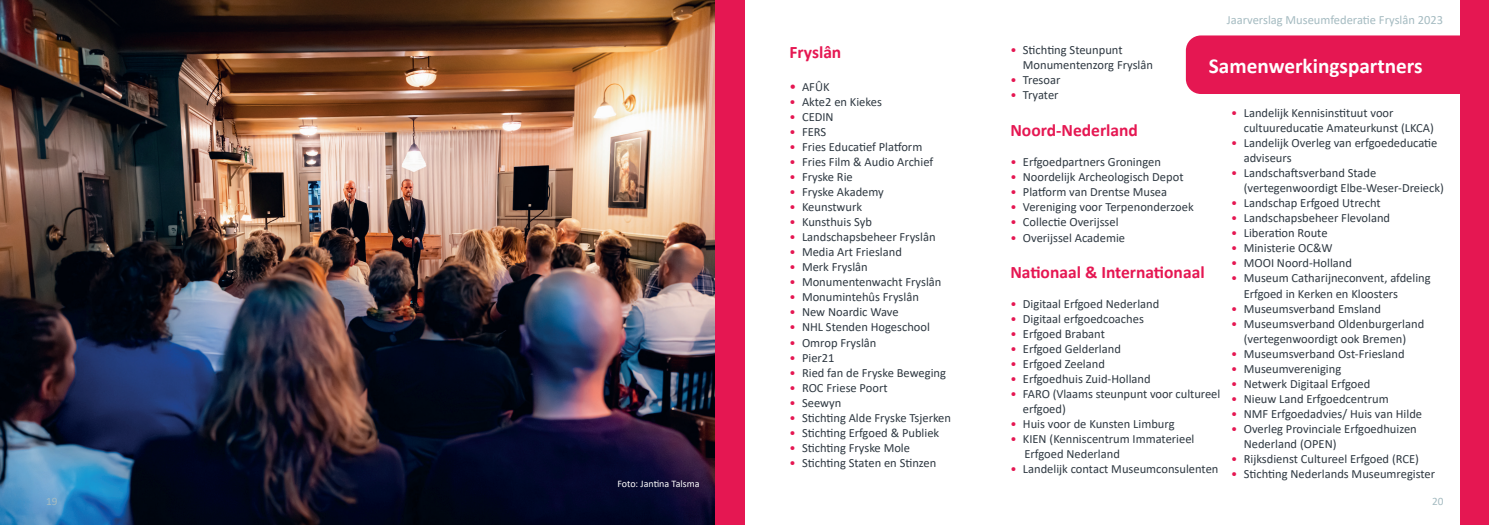
<style>
.page{position:relative;width:1489px;height:525px;background:#fff}
.page>*{position:absolute;margin:0;border:0;box-sizing:border-box;transform-origin:0 0}
.t1{font:700 21.25px "Calibri";color:#fff}
.t2{font:700 17.5px "Calibri";color:#e51752}
.t3{font:12.5px/15px "Calibri";color:#2f3942}
.t4{font:12.5px "Calibri";color:#a5bbc1}
.t5{font:11.25px "Calibri";color:#a5bbc1}
.t6{font:10px "Calibri";color:#fff}
.s1{font-size:13.75px;color:#e51752}
.s2{color:#e51752}
</style>
<div class="page">
<img style="left:0;top:0;width:715px;height:524px">
<div style="left:1185px;top:35px;width:275px;height:59px;background:#e51752"></div>
<div style="left:715px;top:0;width:29px;height:524px;background:#e51752"></div>
<div style="left:1460px;top:0;width:28px;height:524px;background:#e51752"></div>
<p class="t6" style="left:617px;top:477px;width:84px">Foto: Jantina Talsma</p>
<h2 class="t2" style="left:789px;top:40px;width:53px">Fryslân</h2>
<p class="t3" style="left:789px;top:79px;width:42px"><span class="s1">•</span> AFÛK</p>
<p class="t3" style="left:789px;top:94px;width:94px"><span class="s2">•</span> Akte2 en Kiekes</p>
<p class="t3" style="left:789px;top:109px;width:46px"><span class="s2">•</span> CEDIN</p>
<p class="t3" style="left:789px;top:124px;width:38px"><span class="s2">•</span> FERS</p>
<p class="t3" style="left:789px;top:139px;width:134px"><span class="s2">•</span> Fries Educatief Platform</p>
<p class="t3" style="left:789px;top:154px;width:145px"><span class="s2">•</span> Fries Film &amp; Audio Archief</p>
<p class="t3" style="left:789px;top:169px;width:65px"><span class="s2">•</span> Fryske Rie</p>
<p class="t3" style="left:789px;top:184px;width:96px"><span class="s2">•</span> Fryske Akademy</p>
<p class="t3" style="left:789px;top:199px;width:74px"><span class="s2">•</span> Keunstwurk</p>
<p class="t3" style="left:789px;top:214px;width:84px"><span class="s2">•</span> Kunsthuis Syb</p>
<p class="t3" style="left:789px;top:229px;width:147px"><span class="s2">•</span> Landschapsbeheer Fryslân</p>
<p class="t3" style="left:789px;top:244px;width:114px"><span class="s2">•</span> Media Art Friesland</p>
<p class="t3" style="left:789px;top:259px;width:80px"><span class="s2">•</span> Merk Fryslân</p>
<p class="t3" style="left:789px;top:274px;width:153px"><span class="s2">•</span> Monumentenwacht Fryslân</p>
<p class="t3" style="left:789px;top:289px;width:131px"><span class="s2">•</span> Monumintehûs Fryslân</p>
<p class="t3" style="left:789px;top:304px;width:111px"><span class="s2">•</span> New Noardic Wave</p>
<p class="t3" style="left:789px;top:319px;width:142px"><span class="s2">•</span> NHL Stenden Hogeschool</p>
<p class="t3" style="left:789px;top:334px;width:88px"><span class="s2">•</span> Omrop Fryslân</p>
<p class="t3" style="left:789px;top:349px;width:47px"><span class="s2">•</span> Pier21</p>
<p class="t3" style="left:789px;top:364px;width:158px"><span class="s2">•</span> Ried fan de Fryske Beweging</p>
<p class="t3" style="left:789px;top:379px;width:99px"><span class="s2">•</span> ROC Friese Poort</p>
<p class="t3" style="left:789px;top:394px;width:53px"><span class="s2">•</span> Seewyn</p>
<p class="t3" style="left:789px;top:409px;width:163px"><span class="s2">•</span> Stichting Alde Fryske Tsjerken</p>
<p class="t3" style="left:789px;top:424px;width:151px"><span class="s2">•</span> Stichting Erfgoed &amp; Publiek</p>
<p class="t3" style="left:789px;top:439px;width:122px"><span class="s2">•</span> Stichting Fryske Mole</p>
<p class="t3" style="left:789px;top:454px;width:148px"><span class="s2">•</span> Stichting Staten en Stinzen</p>
<p class="t4" style="left:1226px;top:11px;width:218px">Jaarverslag Museumfederatie Fryslân 2023</p>
<p class="t3" style="left:1022px;top:42px;width:132px;text-indent:-12px"><span class="s2">•</span> Stichting Steunpunt<br>Monumentenzorg Fryslân</p>
<p class="t3" style="left:1010px;top:72px;width:52px"><span class="s2">•</span> Tresoar</p>
<p class="t3" style="left:1010px;top:87px;width:50px"><span class="s2">•</span> Tryater</p>
<h2 class="t2" style="left:1010px;top:117px;width:129px">Noord-Nederland</h2>
<p class="t3" style="left:1010px;top:153px;width:152px"><span class="s2">•</span> Erfgoedpartners Groningen</p>
<p class="t3" style="left:1010px;top:168px;width:175px"><span class="s2">•</span> Noordelijk Archeologisch Depot</p>
<p class="t3" style="left:1010px;top:183px;width:158px"><span class="s2">•</span> Platform van Drentse Musea</p>
<p class="t3" style="left:1010px;top:198px;width:185px"><span class="s2">•</span> Vereniging voor Terpenonderzoek</p>
<p class="t3" style="left:1010px;top:213px;width:110px"><span class="s2">•</span> Collectie Overijssel</p>
<p class="t3" style="left:1010px;top:230px;width:116px"><span class="s2">•</span> Overijssel Academie</p>
<h2 class="t2" style="left:1010px;top:260px;width:196px">Nationaal &amp; Internationaal</h2>
<p class="t3" style="left:1010px;top:296px;width:150px"><span class="s2">•</span> Digitaal Erfgoed Nederland</p>
<p class="t3" style="left:1010px;top:311px;width:135px"><span class="s2">•</span> Digitaal erfgoedcoaches</p>
<p class="t3" style="left:1010px;top:326px;width:96px"><span class="s2">•</span> Erfgoed Brabant</p>
<p class="t3" style="left:1010px;top:341px;width:112px"><span class="s2">•</span> Erfgoed Gelderland</p>
<p class="t3" style="left:1010px;top:356px;width:96px"><span class="s2">•</span> Erfgoed Zeeland</p>
<p class="t3" style="left:1010px;top:371px;width:142px"><span class="s2">•</span> Erfgoedhuis Zuid-Holland</p>
<p class="t3" style="left:1022px;top:386px;width:199px;text-indent:-12px"><span class="s2">•</span> FARO (Vlaams steunpunt voor cultureel erfgoed)</p>
<p class="t3" style="left:1010px;top:416px;width:166px"><span class="s2">•</span> Huis voor de Kunsten Limburg</p>
<p class="t3" style="left:1024px;top:431px;width:171px;text-indent:-14px"><span class="s2">•</span> KIEN (Kenniscentrum Immaterieel<br>Erfgoed Nederland</p>
<p class="t3" style="left:1010px;top:461px;width:209px"><span class="s2">•</span> Landelijk contact Museumconsulenten</p>
<h1 class="t1" style="left:1208px;top:50px;width:215px">Samenwerkingspartners</h1>
<p class="t3" style="left:1243px;top:105px;width:192px;text-indent:-12px"><span class="s2">•</span> Landelijk Kennisinstituut voor cultuureducatie Amateurkunst (LKCA)</p>
<p class="t3" style="left:1243px;top:135px;width:195px;text-indent:-12px"><span class="s2">•</span> Landelijk Overleg van erfgoededucatie adviseurs</p>
<p class="t3" style="left:1243px;top:165px;width:202px;text-indent:-12px"><span class="s2">•</span> Landschaftsverband Stade (vertegenwoordigt Elbe-Weser-Dreieck)</p>
<p class="t3" style="left:1231px;top:195px;width:151px"><span class="s2">•</span> Landschap Erfgoed Utrecht</p>
<p class="t3" style="left:1231px;top:210px;width:160px"><span class="s2">•</span> Landschapsbeheer Flevoland</p>
<p class="t3" style="left:1231px;top:225px;width:98px"><span class="s2">•</span> Liberation Route</p>
<p class="t3" style="left:1231px;top:240px;width:103px"><span class="s2">•</span> Ministerie OC&amp;W</p>
<p class="t3" style="left:1231px;top:255px;width:122px"><span class="s2">•</span> MOOI Noord-Holland</p>
<p class="t3" style="left:1243px;top:270px;width:188px;text-indent:-12px"><span class="s2">•</span> Museum Catharijneconvent, afdeling<br>Erfgoed in Kerken en Kloosters</p>
<p class="t3" style="left:1231px;top:300px;width:151px"><span class="s2">•</span> Museumsverband Emsland</p>
<p class="t3" style="left:1231px;top:315px;width:194px;text-align:center"><span class="s2">•</span> Museumsverband Oldenburgerland (vertegenwoordigt ook Bremen)</p>
<p class="t3" style="left:1231px;top:345px;width:175px"><span class="s2">•</span> Museumsverband Ost-Friesland</p>
<p class="t3" style="left:1231px;top:360px;width:111px"><span class="s2">•</span> Museumvereniging</p>
<p class="t3" style="left:1231px;top:375px;width:140px"><span class="s2">•</span> Netwerk Digitaal Erfgoed</p>
<p class="t3" style="left:1231px;top:390px;width:159px"><span class="s2">•</span> Nieuw Land Erfgoedcentrum</p>
<p class="t3" style="left:1231px;top:405px;width:192px"><span class="s2">•</span> NMF Erfgoedadvies/ Huis van Hilde</p>
<p class="t3" style="left:1243px;top:420px;width:175px;text-indent:-12px"><span class="s2">•</span> Overleg Provinciale Erfgoedhuizen<br>Nederland (OPEN)</p>
<p class="t3" style="left:1231px;top:450px;width:189px"><span class="s2">•</span> Rijksdienst Cultureel Erfgoed (RCE)</p>
<p class="t3" style="left:1231px;top:465px;width:205px"><span class="s2">•</span> Stichting Nederlands Museumregister</p>
<p class="t5" style="left:46px;top:493px;width:13px">19</p>
<p class="t5" style="left:1431px;top:493px;width:13px">20</p>
</div>
